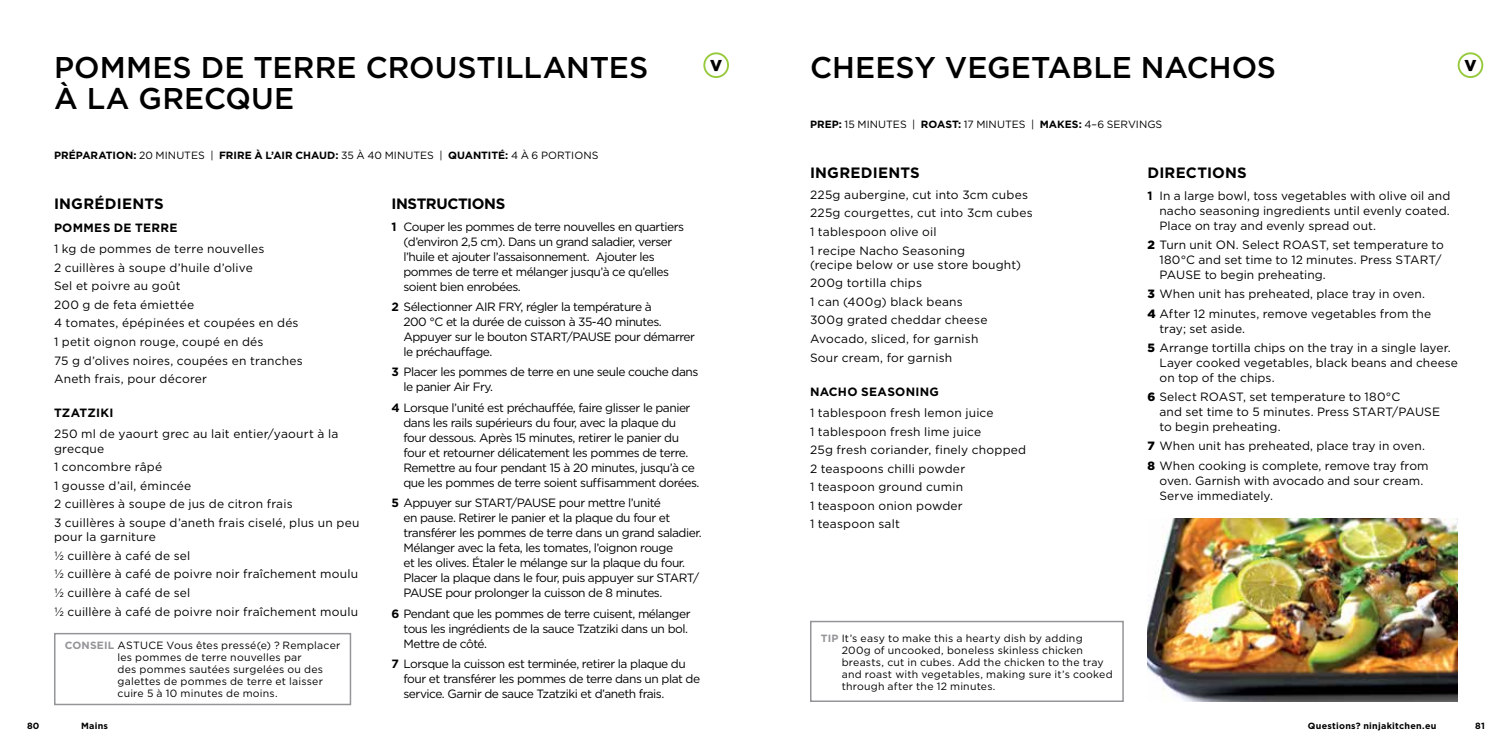
<style>
.page{position:relative;width:1512px;height:756px;background:#fff}
.page>*{position:absolute;margin:0;border:0;box-sizing:border-box;transform-origin:0 0}
.t1{font:500 30px/31.5px "Gotham";color:#000}
.t2{font:900 15.75px "Gotham";color:#000}
.t3{font:700 15px "Gotham";letter-spacing:.01em;color:#000}
.t4{font:700 15px "Gotham";letter-spacing:-.025em;color:#000}
.t5{font:12px/15px "Gotham";letter-spacing:-.04em;color:#000}
.t6{font:12px/18.6px "Gotham";letter-spacing:.015em;color:#000}
.t7{font:12px/15px "Gotham";letter-spacing:-.005em;color:#000}
.t8{font:700 12px "Gotham";letter-spacing:.025em;color:#000}
.t9{font:10.5px/12px "Gotham";letter-spacing:.02em;color:#000}
.t10{font:700 10.5px "Gotham";letter-spacing:-.005em;color:#000}
.t11{font:700 9px "Gotham";letter-spacing:.03em;color:#000}
.s1{font-weight:400}
.s2{font-weight:700}
.s3{font-weight:700;color:#939598}
.s4{font-weight:900}
</style>
<div class="page">
<div style="left:54px;top:633px;width:297px;height:72px;border:2px solid #939598"></div>
<div style="left:810px;top:621px;width:314px;height:81px;border:2px solid #939598"></div>
<div style="left:1458px;top:52px;width:25px;height:26px;border:2px solid #97c93d;border-radius:50%"></div>
<div style="left:703px;top:52px;width:26px;height:26px;border:2px solid #97c93d;border-radius:50%"></div>
<img style="left:1148px;top:519px;width:310px;height:183px">
<h1 class="t1" style="left:54px;top:51px;width:596px">POMMES DE TERRE CROUSTILLANTES<br>À LA GRECQUE</h1>
<p class="t10" style="left:54px;top:149px;width:546px">PRÉPARATION: <span class="s1">20 MINUTES |</span> FRIRE À L’AIR CHAUD: <span class="s1">35 À 40 MINUTES |</span> QUANTITÉ: <span class="s1">4 À 6 PORTIONS</span></p>
<p class="t4" style="left:392px;top:194px;width:115px">INSTRUCTIONS</p>
<p class="t5" style="left:404px;top:219px;width:282px;text-indent:-12px"><span class="s2">1</span> Couper les pommes de terre nouvelles en quartiers (d’environ 2,5 cm). Dans un grand saladier, verser l’huile et ajouter l’assaisonnement. Ajouter les pommes de terre et mélanger jusqu’à ce qu’elles soient bien enrobées.</p>
<p class="t5" style="left:404px;top:299px;width:293px;text-indent:-12px"><span class="s2">2</span> Sélectionner AIR FRY, régler la température à<br>200 °C et la durée de cuisson à 35-40 minutes.<br>Appuyer sur le bouton START/PAUSE pour démarrer le préchauffage.</p>
<p class="t5" style="left:404px;top:364px;width:296px;text-indent:-12px"><span class="s2">3</span> Placer les pommes de terre en une seule couche dans le panier Air Fry.</p>
<p class="t5" style="left:404px;top:400px;width:297px;text-indent:-12px"><span class="s2">4</span> Lorsque l’unité est préchauffée, faire glisser le panier dans les rails supérieurs du four, avec la plaque du four dessous. Après 15 minutes, retirer le panier du four et retourner délicatement les pommes de terre.<br>Remettre au four pendant 15 à 20 minutes, jusqu’à ce que les pommes de terre soient suffisamment dorées.</p>
<p class="t5" style="left:404px;top:495px;width:300px;text-indent:-12px"><span class="s2">5</span> Appuyer sur START/PAUSE pour mettre l’unité<br>en pause. Retirer le panier et la plaque du four et transférer les pommes de terre dans un grand saladier.<br>Mélanger avec la feta, les tomates, l’oignon rouge<br>et les olives. Étaler le mélange sur la plaque du four.<br>Placer la plaque dans le four, puis appuyer sur START/ PAUSE pour prolonger la cuisson de 8 minutes.</p>
<p class="t5" style="left:404px;top:606px;width:289px;text-indent:-12px"><span class="s2">6</span> Pendant que les pommes de terre cuisent, mélanger tous les ingrédients de la sauce Tzatziki dans un bol.<br>Mettre de côté.</p>
<p class="t5" style="left:404px;top:656px;width:298px;text-indent:-12px"><span class="s2">7</span> Lorsque la cuisson est terminée, retirer la plaque du four et transférer les pommes de terre dans un plat de service. Garnir de sauce Tzatziki et d’aneth frais.</p>
<p class="t3" style="left:54px;top:194px;width:111px">INGRÉDIENTS</p>
<p class="t8" style="left:54px;top:220px;width:125px">POMMES DE TERRE</p>
<p class="t6" style="left:54px;top:239px;width:250px">1 kg de pommes de terre nouvelles<br>2 cuillères à soupe d’huile d’olive<br>Sel et poivre au goût<br>200 g de feta émiettée<br>4 tomates, épépinées et coupées en dés<br>1 petit oignon rouge, coupé en dés<br>75 g d’olives noires, coupées en tranches<br>Aneth frais, pour décorer</p>
<p class="t8" style="left:54px;top:405px;width:61px">TZATZIKI</p>
<p class="t6" style="left:54px;top:427px;width:286px;line-height:14.2px">250 ml de yaourt grec au lait entier/yaourt à la grecque</p>
<p class="t6" style="left:54px;top:458px;width:307px">1 concombre râpé<br>1 gousse d’ail, émincée<br>2 cuillères à soupe de jus de citron frais<br>3 cuillères à soupe d’aneth frais ciselé, plus un peu</p>
<p class="t6" style="left:54px;top:527px;width:306px">pour la garniture<br>½ cuillère à café de sel<br>½ cuillère à café de poivre noir fraîchement moulu ½ cuillère à café de sel<br>½ cuillère à café de poivre noir fraîchement moulu</p>
<p class="t9" style="left:118px;top:639px;width:224px;text-indent:-53px"><span class="s3">CONSEIL</span> ASTUCE Vous êtes pressé(e) ? Remplacer les pommes de terre nouvelles par<br>des pommes sautées surgelées ou des galettes de pommes de terre et laisser cuire 5 à 10 minutes de moins.</p>
<h1 class="t1" style="left:810px;top:51px;width:468px">CHEESY VEGETABLE NACHOS</h1>
<h2 class="t2" style="left:710px;top:55px;width:14px">V</h2>
<h2 class="t2" style="left:1464px;top:55px;width:14px">V</h2>
<p class="t9" style="left:810px;top:118px;width:354px"><span class="s2">PREP:</span> 15 MINUTES | <span class="s2">ROAST:</span> 17 MINUTES | <span class="s2">MAKES:</span> 4–6 SERVINGS</p>
<p class="t3" style="left:1148px;top:163px;width:101px">DIRECTIONS</p>
<p class="t7" style="left:1160px;top:188px;width:292px;text-align:justify;text-indent:-12px"><span class="s2">1</span> In a large bowl, toss vegetables with olive oil and nacho seasoning ingredients until evenly coated.<br>Place on tray and evenly spread out.</p>
<p class="t7" style="left:1160px;top:237px;width:286px;text-indent:-12px"><span class="s4">2</span> Turn unit ON. Select ROAST, set temperature to<br>180°C and set time to 12 minutes. Press START/<br>PAUSE to begin preheating.</p>
<p class="t7" style="left:1148px;top:284px;width:285px;line-height:19.4px"><span class="s4">3</span> When unit has preheated, place tray in oven.<br><span class="s4">4</span> After 12 minutes, remove vegetables from the</p>
<p class="t7" style="left:1148px;top:318px;width:305px;line-height:19.4px;text-indent:12px">tray; set aside.<br><span class="s4">5</span> Arrange tortilla chips on the tray in a single layer.</p>
<p class="t7" style="left:1160px;top:355px;width:300px">Layer cooked vegetables, black beans and cheese on top of the chips.</p>
<p class="t7" style="left:1160px;top:389px;width:282px;text-indent:-12px"><span class="s4">6</span> Select ROAST, set temperature to 180°C<br>and set time to 5 minutes. Press START/PAUSE to begin preheating.</p>
<p class="t7" style="left:1148px;top:436px;width:283px;line-height:19.4px"><span class="s4">7</span> When unit has preheated, place tray in oven.<br><span class="s4">8</span> When cooking is complete, remove tray from</p>
<p class="t7" style="left:1160px;top:473px;width:266px">oven. Garnish with avocado and sour cream.<br>Serve immediately.</p>
<p class="t3" style="left:810px;top:163px;width:111px">INGREDIENTS</p>
<p class="t6" style="left:810px;top:185px;width:224px">225g aubergine, cut into 3cm cubes<br>225g courgettes, cut into 3cm cubes<br>1 tablespoon olive oil<br>1 recipe Nacho Seasoning</p>
<p class="t6" style="left:810px;top:255px;width:213px">(recipe below or use store bought)<br>200g tortilla chips<br>1 can (400g) black beans<br>300g grated cheddar cheese<br>Avocado, sliced, for garnish<br>Sour cream, for garnish</p>
<p class="t8" style="left:810px;top:384px;width:130px">NACHO SEASONING</p>
<p class="t6" style="left:810px;top:403px;width:218px">1 tablespoon fresh lemon juice<br>1 tablespoon fresh lime juice<br>25g fresh coriander, finely chopped<br>2 teaspoons chilli powder<br>1 teaspoon ground cumin<br>1 teaspoon onion powder<br>1 teaspoon salt</p>
<p class="t9" style="left:842px;top:632px;width:272px;text-indent:-21px"><span class="s3">TIP</span> It’s easy to make this a hearty dish by adding 200g of uncooked, boneless skinless chicken breasts, cut in cubes. Add the chicken to the tray and roast with vegetables, making sure it’s cooked through after the 12 minutes.</p>
<p class="t11" style="left:27px;top:720px;width:14px">80</p>
<p class="t11" style="left:81px;top:720px;width:29px">Mains</p>
<p class="t11" style="left:1308px;top:720px;width:130px">Questions? ninjakitchen.eu</p>
<p class="t11" style="left:1475px;top:720px;width:11px">81</p>
</div>
